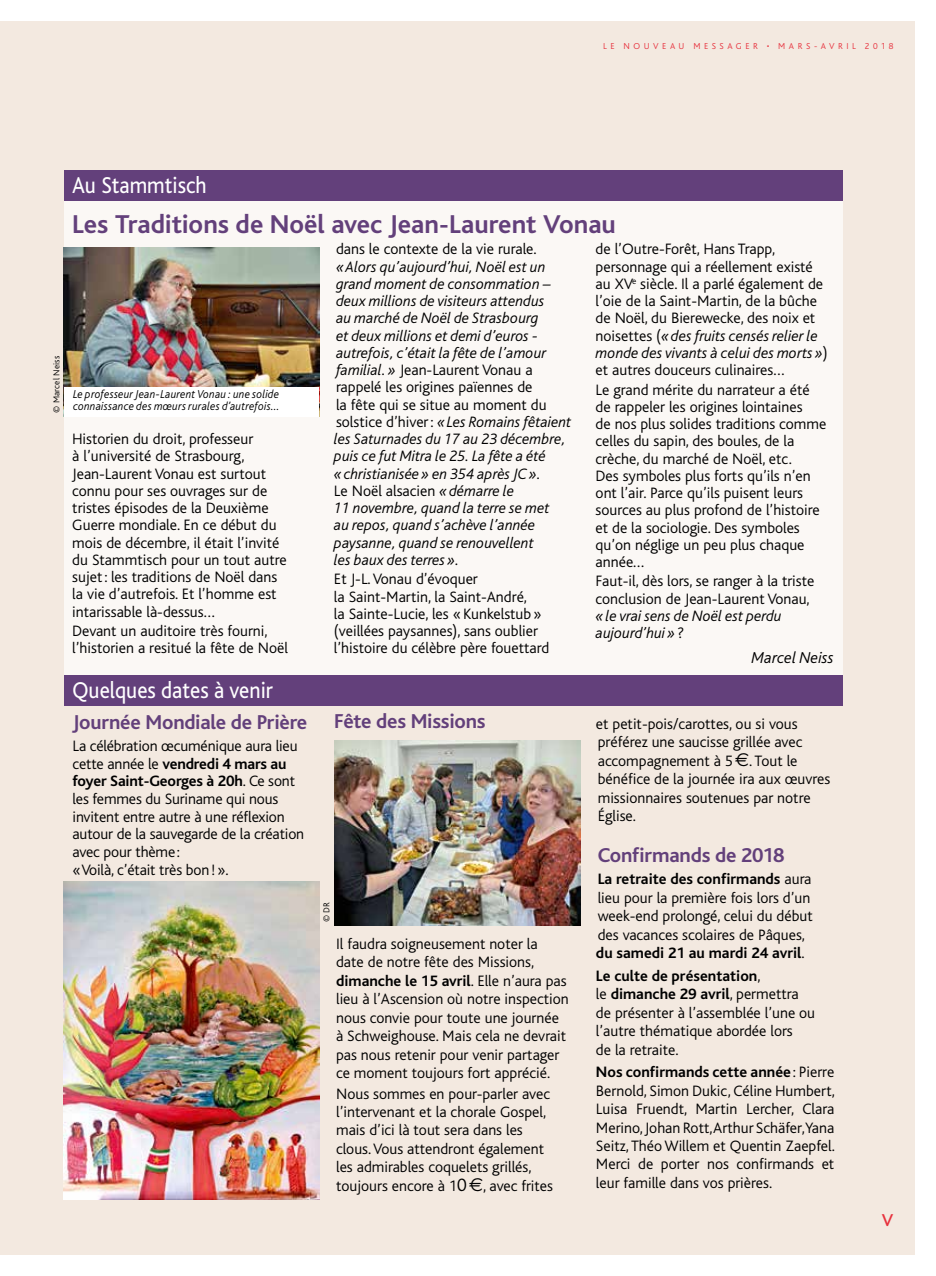
<style>
.page{position:relative;width:936px;height:1276px;background:#fff}
.page>*{position:absolute;margin:0;border:0;box-sizing:border-box;transform-origin:0 0}
.t1{font:700 27px "Bliss";color:#63407b}
.t2{font:24px "Bliss";color:#fff;scale:.9 1}
.t3{font:700 21px "Bliss";letter-spacing:-.01em;color:#63407b}
.t4{font:500 18px "Bliss";color:#e7313d}
.t5{font:italic 300 16.5px "Bliss";letter-spacing:.005em;color:#000}
.t6{font:300 15.75px/17.2px "Bliss";color:#000}
.t7{font:italic 300 15.75px/17.2px "Bliss";color:#000}
.t8{font:italic 300 12px/12px "Bliss";letter-spacing:.015em;color:#000;scale:.95 1}
.t9{font:300 9px "Bliss";letter-spacing:.39em;color:#e7313d}
.t10{font:300 9px "Bliss";letter-spacing:.02em;color:#000}
.s1{font-weight:700}
.s2{font-style:normal}
.s3{font-size:18.75px}
.s4{font-family:"Euro Sans";font-weight:400;font-size:18.75px}
.s5{font-style:italic}
</style>
<div class="page">
<div style="left:0;top:21px;width:914px;height:1233px;background:#f3e9e0"></div>
<div style="left:64px;top:171px;width:778px;height:504px;background:#fbf8f5"></div>
<div style="left:64px;top:171px;width:778px;height:30px;background:#63407b"></div>
<div style="left:64px;top:675px;width:778px;height:30px;background:#63407b"></div>
<img style="left:334px;top:740px;width:246px;height:185px">
<img style="left:64px;top:881px;width:255px;height:318px">
<img style="left:64px;top:247px;width:255px;height:140px">
<div style="left:64px;top:387px;width:255px;height:30px;background:#fff"></div>
<p class="t9" style="left:603px;top:42px;width:292px">LE NOUVEAU MESSAGER • MARS-AVRIL 2018</p>
<p class="t10" style="left:52px;top:412px;width:58px;rotate:-90deg">© Marcel Neiss</p>
<h2 class="t2" style="left:72px;top:173px;width:151px">Au Stammtisch</h2>
<h1 class="t1" style="left:72px;top:210px;width:545px">Les Traditions de Noël avec Jean-Laurent Vonau</h1>
<p class="t8" style="left:73px;top:389px;width:219px">Le professeur Jean-Laurent Vonau: une solide connaissance des mœurs rurales d’autrefois…</p>
<p class="t6" style="left:72px;top:431px;width:216px">Historien du droit, professeur<br>à l’université de Strasbourg,<br>Jean-Laurent Vonau est surtout connu pour ses ouvrages sur de tristes épisodes de la Deuxième<br>Guerre mondiale. En ce début du mois de décembre, il était l’invité du Stammtisch pour un tout autre sujet: les traditions de Noël dans la vie d’autrefois. Et l’homme est intarissable là-dessus…</p>
<p class="t6" style="left:72px;top:622px;width:217px">Devant un auditoire très fourni, l’historien a resitué la fête de Noël</p>
<h2 class="t2" style="left:72px;top:677px;width:224px">Quelques dates à venir</h2>
<h3 class="t3" style="left:72px;top:711px;width:236px">Journée Mondiale de Prière</h3>
<p class="t6" style="left:72px;top:737px;width:233px;line-height:17.7px">La célébration œcuménique aura lieu cette année le <span class="s1">vendredi 4 mars au foyer Saint-Georges à 20h</span>. Ce sont les femmes du Suriname qui nous invitent entre autre à une réflexion autour de la sauvegarde de la création avec pour thème:<br>«Voilà, c’était très bon!».</p>
<p class="t6" style="left:336px;top:241px;width:202px">dans le contexte de la vie rurale.</p>
<p class="t7" style="left:334px;top:258px;width:239px">«Alors qu’aujourd’hui, Noël est un grand moment de consommation – deux millions de visiteurs attendus<br>au marché de Noël de Strasbourg<br>et deux millions et demi d’euros - autrefois, c’était la fête de l’amour familial.» <span class="s2">Jean-Laurent Vonau a rappelé les origines païennes de<br>la fête qui se situe au moment du solstice d’hiver:</span> «Les Romains fêtaient les Saturnades du 17 au 23 décembre, puis ce fut Mitra le 25. La fête a été «christianisée » en 354 après JC».<br><span class="s2">Le Noël alsacien</span> «démarre le<br>11 novembre, quand la terre se met<br>au repos, quand s’achève l’année paysanne, quand se renouvellent<br>les baux des terres ».</p>
<p class="t6" style="left:334px;top:571px;width:217px">Et J-L. Vonau d’évoquer<br>la Saint-Martin, la Saint-André,<br>la Sainte-Lucie, les «Kunkelstub» (veillées paysannes), sans oublier l’histoire du célèbre père fouettard</p>
<h3 class="t3" style="left:334px;top:710px;width:153px">Fête des Missions</h3>
<p class="t10" style="left:322px;top:922px;width:22px;rotate:-90deg">© DR</p>
<p class="t6" style="left:336px;top:935px;width:234px;line-height:18.5px">Il faudra soigneusement noter la date de notre fête des Missions, <span class="s1">dimanche le 15 avril</span>. Elle n’aura pas lieu à l’Ascension où notre inspection nous convie pour toute une journée à Schweighouse. Mais cela ne devrait pas nous retenir pour venir partager ce moment toujours fort apprécié.</p>
<p class="t6" style="left:336px;top:1084px;width:218px;line-height:18.5px">Nous sommes en pour-parler avec l’intervenant et la chorale Gospel, mais d’ici là tout sera dans les clous. Vous attendront également les admirables coquelets grillés, toujours encore à 1<span class="s3">0</span><span class="s4">€</span>, avec frites</p>
<p class="t6" style="left:595px;top:241px;width:233px">de l’Outre-Forêt, Hans Trapp, personnage qui a réellement existé au XV<sup>e</sup> siècle. Il a parlé également de l’oie de la Saint-Martin, de la bûche de Noël, du Bierewecke, des noix et noisettes (<span class="s5">«des fruits censés relier le monde des vivants à celui des morts»</span>) et autres douceurs culinaires…</p>
<p class="t6" style="left:595px;top:381px;width:232px">Le grand mérite du narrateur a été de rappeler les origines lointaines<br>de nos plus solides traditions comme celles du sapin, des boules, de la crèche, du marché de Noël, etc.<br>Des symboles plus forts qu’ils n’en ont l’air. Parce qu’ils puisent leurs sources au plus profond de l’histoire et de la sociologie. Des symboles qu’on néglige un peu plus chaque année…</p>
<p class="t6" style="left:595px;top:573px;width:220px">Faut-il, dès lors, se ranger à la triste conclusion de Jean-Laurent Vonau,</p>
<p class="t7" style="left:595px;top:607px;width:188px">«le vrai sens de Noël est perdu aujourd’hui»<span class="s2">?</span></p>
<p class="t5" style="left:751px;top:649px;width:84px">Marcel Neiss</p>
<p class="t6" style="left:596px;top:715px;width:236px;line-height:18.5px">et petit-pois/carottes, ou si vous préférez une saucisse grillée avec accompagnement à 5<span class="s4">€</span>. Tout le bénéfice de la journée ira aux œuvres missionnaires soutenues par notre<br>Église.</p>
<h3 class="t3" style="left:597px;top:844px;width:188px">Confirmands de 2018</h3>
<p class="t6" style="left:596px;top:870px;width:218px;line-height:18.5px"><span class="s1">La retraite des confirmands</span> aura lieu pour la première fois lors d’un week-end prolongé, celui du début des vacances scolaires de Pâques, <span class="s1">du samedi 21 au mardi 24 avril</span>.</p>
<p class="t6" style="left:596px;top:966px;width:221px;line-height:18.5px"><span class="s1">Le culte de présentation</span>,<br>le <span class="s1">dimanche 29 avril</span>, permettra de présenter à l’assemblée l’une ou l’autre thématique abordée lors<br>de la retraite.</p>
<p class="t6" style="left:596px;top:1063px;width:240px;line-height:18.5px;text-align:justify"><span class="s1">Nos confirmands cette année</span> : Pierre Bernold, Simon Dukic, Céline Humbert, Luisa Fruendt, Martin Lercher, Clara Merino, Johan Rott, Arthur Schäfer, Yana Seitz, Théo Willem et Quentin Zaepfel.<br>Merci de porter nos confirmands et leur famille dans vos prières.</p>
<p class="t4" style="left:881px;top:1210px;width:13px">V</p>
</div>
